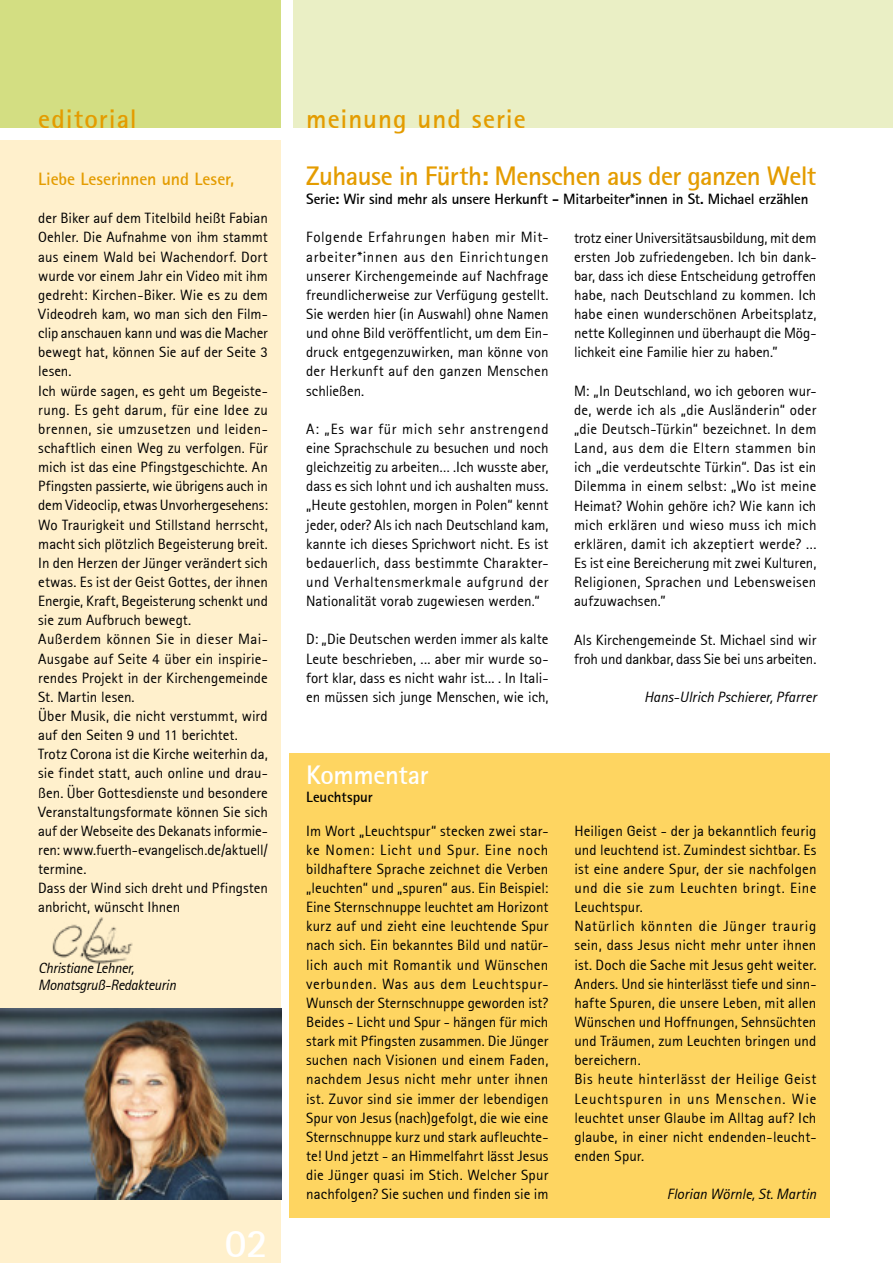
<style>
.page{position:relative;width:893px;height:1263px;background:#fff}
.page>*{position:absolute;margin:0;border:0;box-sizing:border-box;transform-origin:0 0}
.t1{font:40.5px "Rotis Sans Serif Bold 65";color:#fff}
.t2{font:27px "Rotis Sans Serif Bold 65";letter-spacing:-.015em;color:#e49c00}
.t3{font:27px "Rotis Sans Serif Bold 65";letter-spacing:.035em;color:#e49c00}
.t4{font:27px "Rotis Sans Serif Bold 65";letter-spacing:-.015em;color:#fff}
.t5{font:18px "Rotis Sans Serif Bold 65";letter-spacing:-.005em;color:#e49c00}
.t6{font:15px/19.2px "Rotis Sans Serif 55";letter-spacing:.005em;color:#000;text-align:justify}
.t7{font:15px/16.5px "Rotis Sans Serif Italic 56";letter-spacing:-.01em;color:#000}
.t8{font:15px "Rotis Sans Serif Bold 65";letter-spacing:-.01em;color:#000}
</style>
<div class="page">
<div style="left:293px;top:0;width:600px;height:128px;background:#eaefc5"></div>
<div style="left:0;top:0;width:281px;height:128px;background:#d3de82"></div>
<div style="left:0;top:140px;width:281px;height:1123px;background:#fff0cc"></div>
<img style="left:52px;top:917px;width:81px;height:47px">
<img style="left:0;top:1009px;width:281px;height:190px">
<div style="left:289px;top:753px;width:540px;height:465px;background:#fed561"></div>
<h2 class="t3" style="left:38px;top:101px;width:100px">editorial</h2>
<p class="t5" style="left:38px;top:167px;width:197px">Liebe Leserinnen und Leser,</p>
<p class="t6" style="left:38px;top:208px;width:231px;text-align:left">der Biker auf dem Titelbild heißt Fabian Oehler. Die Aufnahme von ihm stammt aus einem Wald bei Wachendorf. Dort wurde vor einem Jahr ein Video mit ihm gedreht: Kirchen-Biker. Wie es zu dem Videodreh kam, wo man sich den Film&shy;clip anschauen kann und was die Macher bewegt hat, können Sie auf der Seite 3 lesen.<br>Ich würde sagen, es geht um Begeiste&shy;rung. Es geht darum, für eine Idee zu brennen, sie umzusetzen und leiden&shy;schaftlich einen Weg zu verfolgen. Für mich ist das eine Pfingstgeschichte. An Pfingsten passierte, wie übrigens auch in dem Videoclip, etwas Unvorhergesehens:<br>Wo Traurigkeit und Stillstand herrscht, macht sich plötzlich Begeisterung breit.<br>In den Herzen der Jünger verändert sich etwas. Es ist der Geist Gottes, der ihnen Energie, Kraft, Begeisterung schenkt und sie zum Aufbruch bewegt.<br>Außerdem können Sie in dieser Mai-Ausgabe auf Seite 4 über ein inspirie&shy;rendes Projekt in der Kirchengemeinde St. Martin lesen.<br>Über Musik, die nicht verstummt, wird auf den Seiten 9 und 11 berichtet.<br>Trotz Corona ist die Kirche weiterhin da, sie findet statt, auch online und drau&shy;ßen. Über Gottesdienste und besondere Veranstaltungsformate können Sie sich auf der Webseite des Dekanats informie&shy;ren: www.fuerth-evangelisch.de/aktuell/ termine.<br>Dass der Wind sich dreht und Pfingsten anbricht, wünscht Ihnen</p>
<p class="t7" style="left:38px;top:960px;width:139px">Christiane Lehner,<br>Monatsgruß-Redakteurin</p>
<h1 class="t1" style="left:225px;top:1217px;width:44px">02</h1>
<h2 class="t3" style="left:306px;top:101px;width:221px">meinung und serie</h2>
<h2 class="t2" style="left:306px;top:159px;width:512px">Zuhause in Fürth: Menschen aus der ganzen Welt</h2>
<p class="t8" style="left:306px;top:190px;width:504px">Serie: Wir sind mehr als unsere Herkunft - Mitarbeiter*innen in St. Michael erzählen</p>
<p class="t6" style="left:306px;top:228px;width:244px">Folgende Erfahrungen haben mir Mit&shy;arbeiter*innen aus den Einrichtungen unserer Kirchengemeinde auf Nachfrage freundlicherweise zur Verfügung gestellt.<br>Sie werden hier (in Auswahl) ohne Namen und ohne Bild veröffentlicht, um dem Ein&shy;druck entgegenzuwirken, man könne von der Herkunft auf den ganzen Menschen schließen.</p>
<p class="t6" style="left:306px;top:419px;width:244px">A: „Es war für mich sehr anstrengend eine Sprachschule zu besuchen und noch gleichzeitig zu arbeiten… .Ich wusste aber, dass es sich lohnt und ich aushalten muss. „Heute gestohlen, morgen in Polen“ kennt jeder, oder? Als ich nach Deutschland kam, kannte ich dieses Sprichwort nicht. Es ist bedauerlich, dass bestimmte Charakter&shy;und Verhaltensmerkmale aufgrund der Nationalität vorab zugewiesen werden.“</p>
<p class="t6" style="left:306px;top:630px;width:244px">D: „Die Deutschen werden immer als kalte Leute beschrieben, ... aber mir wurde so&shy;fort klar, dass es nicht wahr ist... . In Itali&shy;en müssen sich junge Menschen, wie ich,</p>
<h2 class="t4" style="left:306px;top:757px;width:124px">Kommentar</h2>
<p class="t8" style="left:306px;top:787px;width:68px">Leuchtspur</p>
<p class="t6" style="left:306px;top:821px;width:244px">Im Wort „Leuchtspur“ stecken zwei star&shy;ke Nomen: Licht und Spur. Eine noch bildhaftere Sprache zeichnet die Verben „leuchten“ und „spuren“ aus. Ein Beispiel:<br>Eine Sternschnuppe leuchtet am Horizont kurz auf und zieht eine leuchtende Spur nach sich. Ein bekanntes Bild und natür&shy;lich auch mit Romantik und Wünschen verbunden. Was aus dem Leuchtspur-Wunsch der Sternschnuppe geworden ist?<br>Beides - Licht und Spur - hängen für mich stark mit Pfingsten zusammen. Die Jünger suchen nach Visionen und einem Faden, nachdem Jesus nicht mehr unter ihnen ist. Zuvor sind sie immer der lebendigen Spur von Jesus (nach)gefolgt, die wie eine Sternschnuppe kurz und stark aufleuchte&shy;te! Und jetzt - an Himmelfahrt lässt Jesus die Jünger quasi im Stich. Welcher Spur nachfolgen? Sie suchen und finden sie im</p>
<p class="t6" style="left:574px;top:228px;width:244px">trotz einer Universitätsausbildung, mit dem ersten Job zufriedengeben. Ich bin dank&shy;bar, dass ich diese Entscheidung getroffen habe, nach Deutschland zu kommen. Ich habe einen wunderschönen Arbeitsplatz, nette Kolleginnen und überhaupt die Mög&shy;lichkeit eine Familie hier zu haben.”</p>
<p class="t6" style="left:574px;top:381px;width:244px">M: „In Deutschland, wo ich geboren wur&shy;de, werde ich als „die Ausländerin“ oder „die Deutsch-Türkin“ bezeichnet. In dem Land, aus dem die Eltern stammen bin ich „die verdeutschte Türkin“. Das ist ein Dilemma in einem selbst: „Wo ist meine Heimat? Wohin gehöre ich? Wie kann ich mich erklären und wieso muss ich mich erklären, damit ich akzeptiert werde? ...<br>Es ist eine Bereicherung mit zwei Kulturen, Religionen, Sprachen und Lebensweisen aufzuwachsen.”</p>
<p class="t6" style="left:574px;top:630px;width:244px">Als Kirchengemeinde St. Michael sind wir froh und dankbar, dass Sie bei uns arbeiten.</p>
<p class="t7" style="left:644px;top:689px;width:174px">Hans-Ulrich Pschierer, Pfarrer</p>
<p class="t6" style="left:574px;top:821px;width:244px;text-align:left">Heiligen Geist - der ja bekanntlich feurig und leuchtend ist. Zumindest sichtbar. Es ist eine andere Spur, der sie nachfolgen und die sie zum Leuchten bringt. Eine Leuchtspur.<br>Natürlich könnten die Jünger traurig sein, dass Jesus nicht mehr unter ihnen ist. Doch die Sache mit Jesus geht weiter.<br>Anders. Und sie hinterlässt tiefe und sinn&shy;hafte Spuren, die unsere Leben, mit allen Wünschen und Hoffnungen, Sehnsüchten und Träumen, zum Leuchten bringen und bereichern.<br>Bis heute hinterlässt der Heilige Geist Leuchtspuren in uns Menschen. Wie leuchtet unser Glaube im Alltag auf? Ich glaube, in einer nicht endenden-leucht&shy;enden Spur.</p>
<p class="t7" style="left:667px;top:1186px;width:151px">Florian Wörnle, St. Martin</p>
</div>
